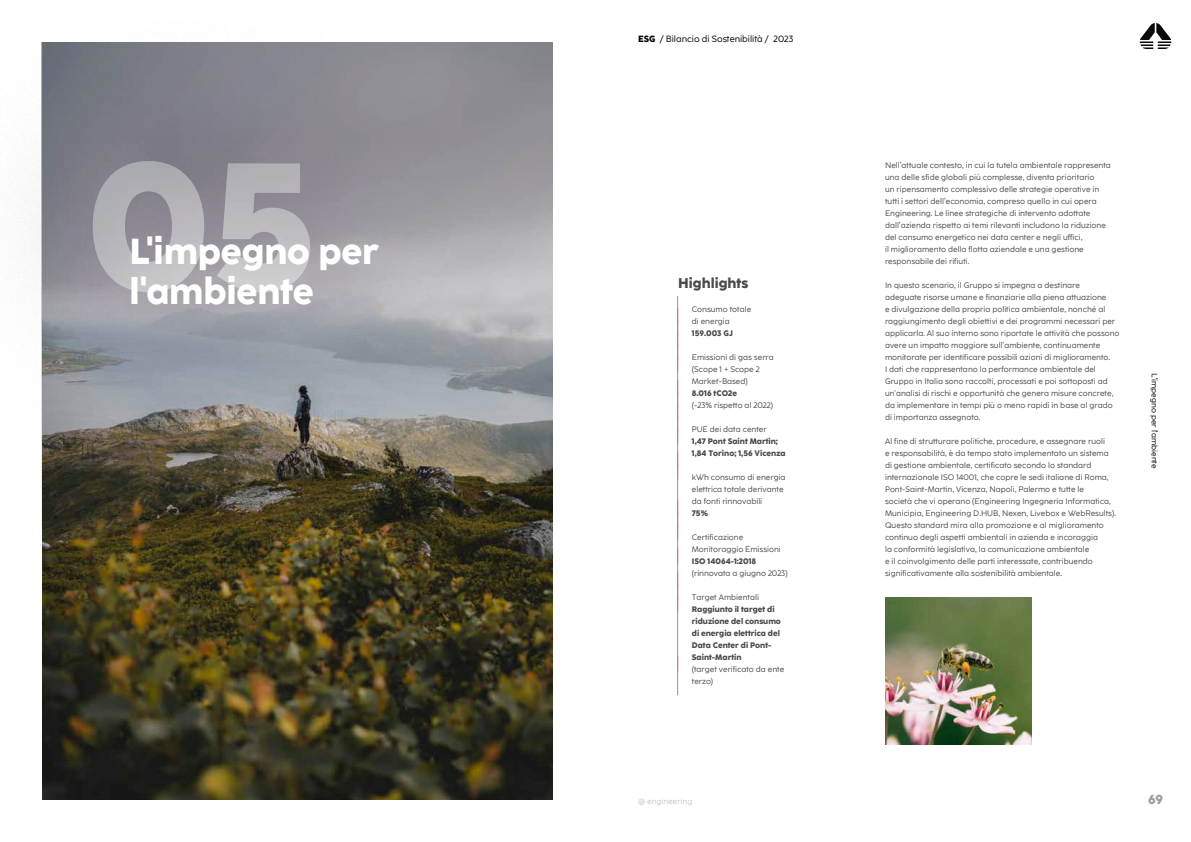
<style>
.page{position:relative;width:1191px;height:842px;background:#fff}
.page>*{position:absolute;margin:0;border:0;box-sizing:border-box;transform-origin:0 0}
.t1{font:800 180px "Coco Eng";color:#fff}
.t2{font:800 36px/40px "Coco Eng";letter-spacing:-.005em;color:#fff}
.t3{font:800 14px "Coco Eng";color:#4b4a4f}
.t4{font:800 13px "Coco Eng";color:#9d9d9c}
.t5{font:9px "Coco Eng";color:#010202}
.t6{font:8px/12px "Coco Eng";color:#4b4a4f}
.t7{font:800 8px/12px "Coco Eng";color:#4b4a4f}
.t8{font:8px "Coco Eng";color:#010202}
.t9{font:8px "Coco Eng";color:#c6c6c6}
.s1{font-weight:800}
</style>
<div class="page">
<img style="left:43px;top:528px;width:510px;height:271px">
<svg style="left:1139px;top:23px;width:32px;height:26px"></svg>
<svg style="left:41px;top:43px;width:512px;height:485px;background:#6f6c64"></svg>
<div style="left:0;top:1px;width:470px;height:451px;background:#3e2b4a;opacity:.75"></div>
<svg style="left:677px;top:296px;width:1px;height:60px"></svg>
<hr style="left:677px;top:356px;width:1px;height:39px;background:#b679a8">
<svg style="left:677px;top:395px;width:1px;height:33px"></svg>
<hr style="left:677px;top:428px;width:1px;height:39px;background:#b679a8">
<hr style="left:677px;top:464px;width:1px;height:51px;background:#b679a8">
<hr style="left:677px;top:524px;width:1px;height:39px;background:#b679a8">
<hr style="left:677px;top:548px;width:1px;height:39px;background:#b679a8">
<hr style="left:677px;top:596px;width:1px;height:75px;background:#b679a8">
<hr style="left:677px;top:656px;width:1px;height:39px;background:#b679a8">
<img style="left:885px;top:597px;width:146px;height:147px">
<h1 class="t1" style="left:86px;top:97px;width:232px">05</h1>
<h2 class="t2" style="left:130px;top:229px;width:251px">L'impegno per l'ambiente</h2>
<p class="t5" style="left:638px;top:33px;width:157px"><span class="s1">ESG</span> / Bilancio di Sostenibilità / 2023</p>
<h3 class="t3" style="left:678px;top:273px;width:72px">Highlights</h3>
<p class="t6" style="left:692px;top:303px;width:61px">Consumo totale di energia</p>
<p class="t7" style="left:692px;top:327px;width:43px">159.003 GJ</p>
<p class="t6" style="left:692px;top:351px;width:83px">Emissioni di gas serra (Scope 1 + Scope 2<br>Market-Based)</p>
<p class="t7" style="left:692px;top:387px;width:47px">8.016 tCO2e</p>
<p class="t6" style="left:692px;top:399px;width:83px">(-23% rispetto al 2022)</p>
<p class="t6" style="left:692px;top:423px;width:76px">PUE dei data center</p>
<p class="t7" style="left:692px;top:435px;width:95px">1,47 Pont Saint Martin;<br>1,84 Torino; 1,56 Vicenza</p>
<p class="t6" style="left:692px;top:471px;width:95px">kWh consumo di energia elettrica totale derivante da fonti rinnovabili</p>
<p class="t7" style="left:692px;top:507px;width:18px">75%</p>
<p class="t6" style="left:692px;top:531px;width:90px">Certificazione<br>Monitoraggio Emissioni</p>
<p class="t7" style="left:692px;top:555px;width:66px">ISO 14064-1:2018</p>
<p class="t6" style="left:692px;top:567px;width:97px">(rinnovata a giugno 2023)</p>
<p class="t6" style="left:692px;top:591px;width:69px">Target Ambientali</p>
<p class="t7" style="left:692px;top:603px;width:91px">Raggiunto il target di riduzione del consumo di energia elettrica del<br>Data Center di Pont-<br>Saint-Martin</p>
<p class="t6" style="left:692px;top:663px;width:94px">(target verificato da ente terzo)</p>
<p class="t9" style="left:638px;top:796px;width:56px">@ engineering</p>
<p class="t6" style="left:885px;top:159px;width:227px">Nell’attuale contesto, in cui la tutela ambientale rappresenta una delle sfide globali più complesse, diventa prioritario<br>un ripensamento complessivo delle strategie operative in tutti i settori dell’economia, compreso quello in cui opera Engineering. Le linee strategiche di intervento adottate dall’azienda rispetto ai temi rilevanti includono la riduzione del consumo energetico nei data center e negli uffici,<br>il miglioramento della flotta aziendale e una gestione responsabile dei rifiuti.</p>
<p class="t6" style="left:885px;top:279px;width:236px">In questo scenario, il Gruppo si impegna a destinare<br>adeguate risorse umane e finanziarie alla piena attuazione<br>e divulgazione della propria politica ambientale, nonché al raggiungimento degli obiettivi e dei programmi necessari per applicarla. Al suo interno sono riportate le attività che possono avere un impatto maggiore sull’ambiente, continuamente monitorate per identificare possibili azioni di miglioramento.<br>I dati che rappresentano la performance ambientale del Gruppo in Italia sono raccolti, processati e poi sottoposti ad un'analisi di rischi e opportunità che genera misure concrete, da implementare in tempi più o meno rapidi in base al grado di importanza assegnato.</p>
<p class="t6" style="left:885px;top:435px;width:232px">Al fine di strutturare politiche, procedure, e assegnare ruoli<br>e responsabilità, è da tempo stato implementato un sistema di gestione ambientale, certificato secondo lo standard internazionale ISO 14001, che copre le sedi italiane di Roma, Pont-Saint-Martin, Vicenza, Napoli, Palermo e tutte le<br>società che vi operano (Engineering Ingegneria Informatica, Municipia, Engineering D.HUB, Nexen, Livebox e WebResults).<br>Questo standard mira alla promozione e al miglioramento continuo degli aspetti ambientali in azienda e incoraggia<br>la conformità legislativa, la comunicazione ambientale<br>e il coinvolgimento delle parti interessate, contribuendo significativamente alla sostenibilità ambientale.</p>
<p class="t8" style="left:1159px;top:373px;width:96px;rotate:90deg">L'impegno per l'ambiente</p>
<h3 class="t4" style="left:1148px;top:790px;width:16px">69</h3>
</div>
